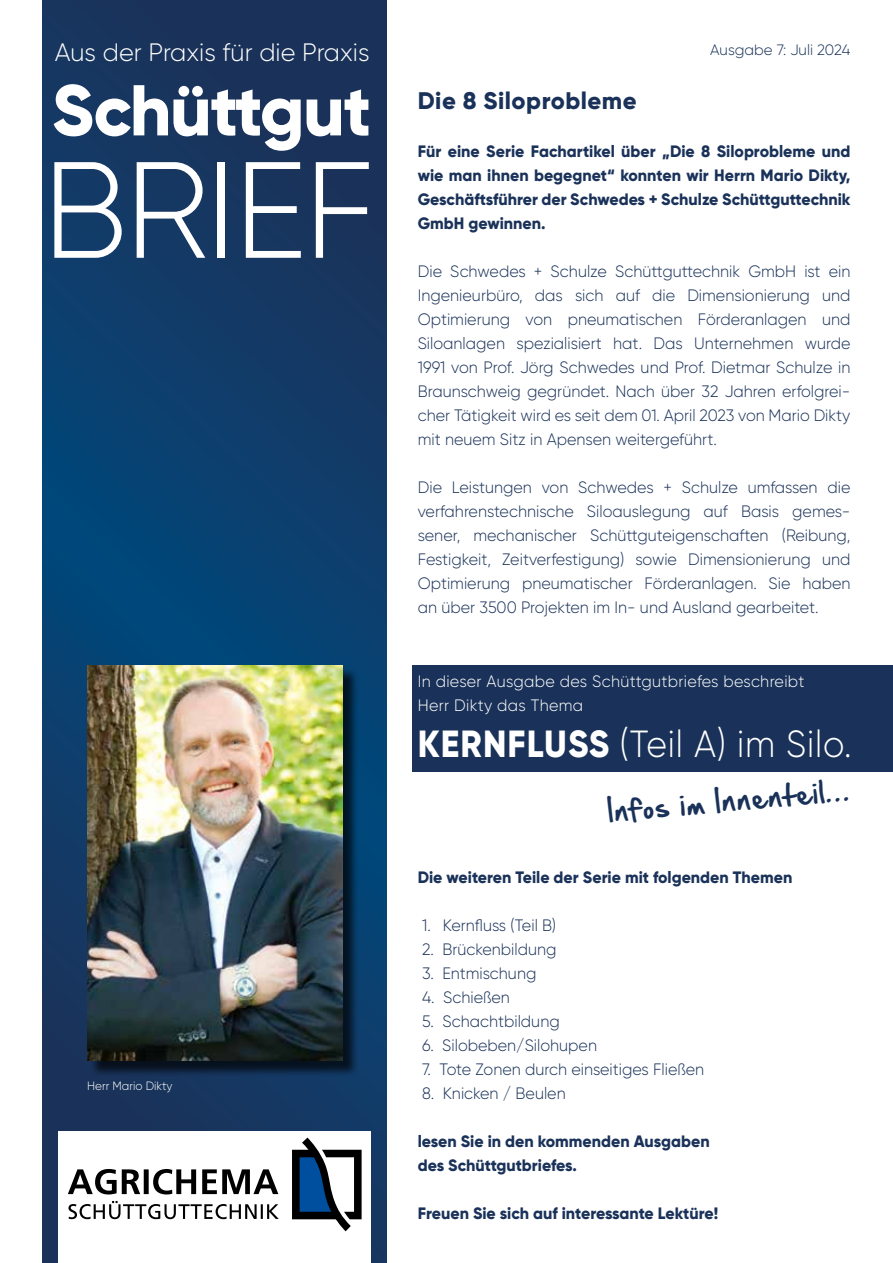
<style>
.page{position:relative;width:893px;height:1263px;background:#fff}
.page>*{position:absolute;margin:0;border:0;box-sizing:border-box;transform-origin:0 0}
.t1{font:300 136.65px "Gilroy";letter-spacing:-.02em;color:#fff}
.t2{font:800 71.7px "Gilroy";letter-spacing:-.02em;color:#fff}
.t3{font:300 37.8px "Gilroy";letter-spacing:.025em;color:#fff;scale:.93 1}
.t4{font:25.65px "Hand Of Sean";color:#1a3259}
.t5{font:300 25.2px "Gilroy";color:#fff}
.t6{font:800 24px "Gilroy";letter-spacing:.02em;color:#1a3259}
.t7{font:300 16.5px/24px "Gilroy";color:#1a3259;text-align:justify}
.t8{font:800 16.5px/24px "Gilroy";color:#1a3259;text-align:justify}
.t9{font:300 16.5px/24px "Gilroy";letter-spacing:.02em;color:#fff}
.t10{font:300 15px "Gilroy";color:#1a3259}
.t11{font:300 12px "Gilroy";color:#fff}
.s1{font-weight:800}
</style>
<div class="page">
<div style="left:412px;top:665px;width:481px;height:107px;background:#1a3259"></div>
<svg style="left:43px;top:0;width:344px;height:1263px;background:#103b67"></svg>
<div style="left:59px;top:1131px;width:312px;height:132px;background:#fff"></div>
<svg style="left:292px;top:1137px;width:70px;height:94px"></svg>
<svg style="left:68px;top:1169px;width:210px;height:25px"></svg>
<svg style="left:68px;top:1201px;width:211px;height:18px"></svg>
<div style="left:89px;top:667px;width:269px;height:410px;background:#000;opacity:.7"></div>
<img style="left:87px;top:665px;width:255px;height:396px">
<h3 class="t5" style="left:55px;top:36px;width:316px">Aus der Praxis für die Praxis</h3>
<p class="t10" style="left:710px;top:40px;width:142px">Ausgabe 7: Juli 2024</p>
<h3 class="t6" style="left:418px;top:85px;width:220px">Die 8 Siloprobleme</h3>
<p class="t8" style="left:418px;top:139px;width:434px">Für eine Serie Fachartikel über „Die 8 Siloprobleme und wie man ihnen begegnet“ konnten wir Herrn Mario Dikty, Geschäftsführer der Schwedes + Schulze Schüttguttechnik GmbH gewinnen.</p>
<p class="t7" style="left:418px;top:259px;width:434px">Die Schwedes + Schulze Schüttguttechnik GmbH ist ein Ingenieurbüro, das sich auf die Dimensionierung und Optimierung von pneumatischen Förderanlagen und Siloanlagen spezialisiert hat. Das Unternehmen wurde 1991 von Prof. Jörg Schwedes und Prof. Dietmar Schulze in Braunschweig gegründet. Nach über 32 Jahren erfolgrei&shy;cher Tätigkeit wird es seit dem 01. April 2023 von Mario Dikty mit neuem Sitz in Apensen weitergeführt.</p>
<p class="t7" style="left:418px;top:475px;width:434px">Die Leistungen von Schwedes + Schulze umfassen die verfahrenstechnische Siloauslegung auf Basis gemes&shy;sener, mechanischer Schüttguteigenschaften (Reibung, Festigkeit, Zeitverfestigung) sowie Dimensionierung und Optimierung pneumatischer Förderanlagen. Sie haben an über 3500 Projekten im In- und Ausland gearbeitet.</p>
<h2 class="t2" style="left:52px;top:65px;width:321px">Schüttgut</h2>
<h1 class="t1" style="left:43px;top:127px;width:334px">BRIEF</h1>
<p class="t9" style="left:418px;top:669px;width:388px">In dieser Ausgabe des Schüttgutbriefes beschreibt<br>Herr Dikty das Thema</p>
<h3 class="t3" style="left:418px;top:721px;width:468px"><span class="s1">KERNFLUSS</span> (Teil A) im Silo.</h3>
<p class="t11" style="left:87px;top:1079px;width:87px">Herr Mario Dikty</p>
<h3 class="t4" style="left:606px;top:788px;width:243px;rotate:-5deg">Infos im Innenteil…</h3>
<p class="t8" style="left:418px;top:865px;width:376px">Die weiteren Teile der Serie mit folgenden Themen</p>
<p class="t7" style="left:422px;top:913px;width:135px">1. Kernfluss (Teil B)</p>
<p class="t7" style="left:422px;top:937px;width:136px">2. Brückenbildung</p>
<p class="t7" style="left:422px;top:961px;width:116px">3. Entmischung</p>
<p class="t7" style="left:422px;top:985px;width:89px">4. Schießen</p>
<p class="t7" style="left:422px;top:1009px;width:139px">5. Schachtbildung</p>
<p class="t7" style="left:422px;top:1033px;width:177px">6. Silobeben/Silohupen</p>
<p class="t7" style="left:422px;top:1057px;width:284px">7. Tote Zonen durch einseitiges Fließen</p>
<p class="t7" style="left:422px;top:1081px;width:145px">8. Knicken / Beulen</p>
<p class="t8" style="left:418px;top:1129px;width:293px">lesen Sie in den kommenden Ausgaben des Schüttgutbriefes.</p>
<p class="t8" style="left:418px;top:1201px;width:302px">Freuen Sie sich auf interessante Lektüre!</p>
</div>
